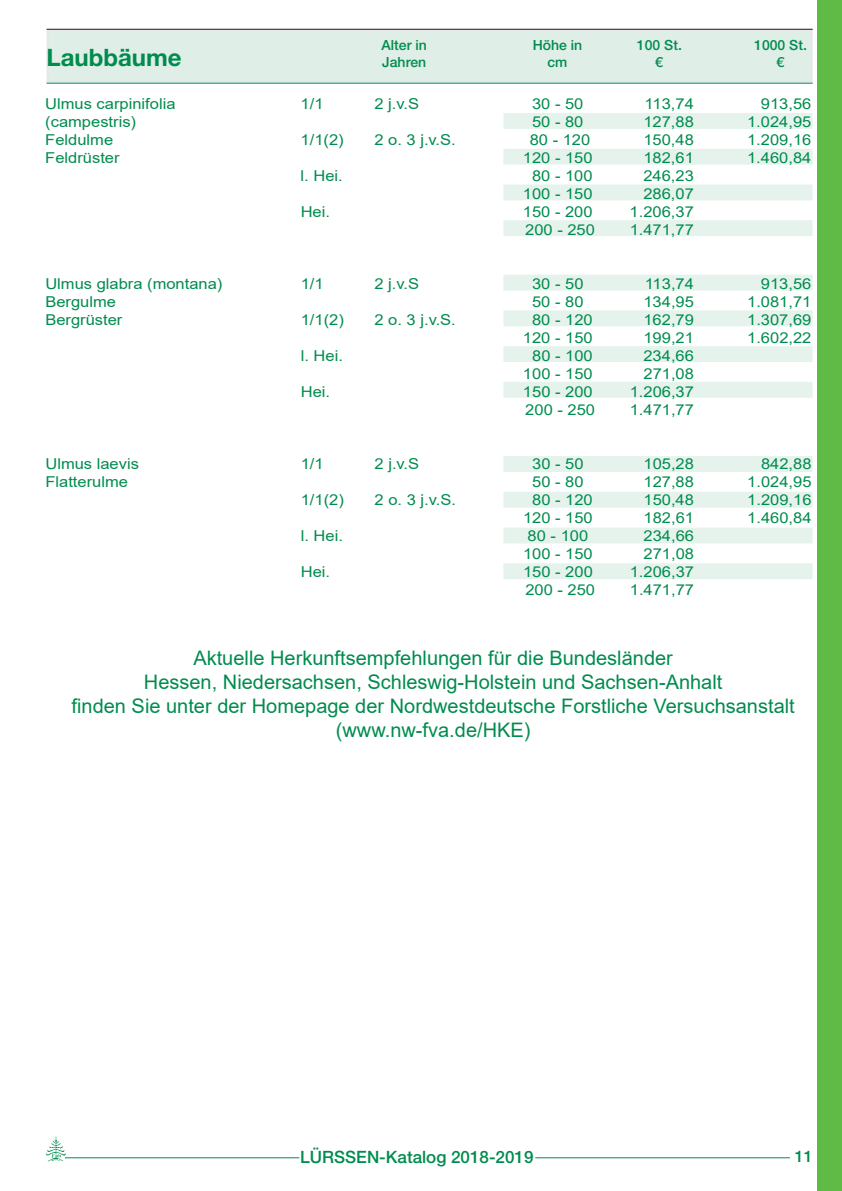
<style>
.page{position:relative;width:842px;height:1191px;background:#fff}
.page>*{position:absolute;margin:0;border:0;box-sizing:border-box;transform-origin:0 0}
.t1{font:700 24px "Helvetica Neue LT Std";color:#008c4e}
.t2{font:20px/24px "Arial";color:#008c4e;text-align:center}
.t3{font:500 17px "Helvetica Neue LT Std";color:#008c4e}
.t4{font:500 16px "Helvetica Neue LT Std";color:#008c4e}
.t5{font:15px "Arial";color:#008c4e;scale:1.1 1}
.t6{font:500 14px/16.8px "Helvetica Neue LT Std";color:#008c4e;text-align:center}
</style>
<div class="page">
<div style="left:47px;top:29px;width:765px;height:54px;background:#dfeee6;border:2px solid #e6e7e9"></div>
<hr style="left:47px;top:29px;width:765px;height:1px;background:#231f20">
<hr style="left:47px;top:83px;width:765px;height:1px;background:#008c4e">
<hr style="left:65px;top:1157px;width:234px;height:1px;background:#008c4e">
<hr style="left:535px;top:1157px;width:254px;height:1px;background:#008c4e">
<img style="left:46px;top:1136px;width:22px;height:26px">
<div style="left:503px;top:113px;width:309px;height:16px;background:#e6f3ed"></div>
<div style="left:503px;top:149px;width:309px;height:16px;background:#e6f3ed"></div>
<div style="left:503px;top:184px;width:309px;height:16px;background:#e6f3ed"></div>
<div style="left:503px;top:220px;width:309px;height:16px;background:#e6f3ed"></div>
<div style="left:503px;top:275px;width:309px;height:16px;background:#e6f3ed"></div>
<div style="left:503px;top:310px;width:309px;height:16px;background:#e6f3ed"></div>
<div style="left:503px;top:346px;width:309px;height:16px;background:#e6f3ed"></div>
<div style="left:503px;top:382px;width:309px;height:16px;background:#e6f3ed"></div>
<div style="left:503px;top:456px;width:309px;height:16px;background:#e6f3ed"></div>
<div style="left:503px;top:492px;width:309px;height:16px;background:#e6f3ed"></div>
<div style="left:503px;top:527px;width:309px;height:16px;background:#e6f3ed"></div>
<div style="left:503px;top:563px;width:309px;height:16px;background:#e6f3ed"></div>
<div style="left:816px;top:0;width:25px;height:1191px;background:#60bb46"></div>
<p class="t6" style="left:381px;top:37px;width:47px;text-align:left">Alter in<br>Jahren</p>
<p class="t6" style="left:532px;top:37px;width:51px">Höhe in cm</p>
<p class="t6" style="left:636px;top:37px;width:46px">100 St. €</p>
<p class="t6" style="left:754px;top:37px;width:54px">1000 St. €</p>
<h1 class="t1" style="left:46px;top:43px;width:137px">Laubbäume</h1>
<p class="t5" style="left:45px;top:93px;width:120px">Ulmus carpinifolia</p>
<p class="t5" style="left:300px;top:93px;width:22px">1/1</p>
<p class="t5" style="left:374px;top:93px;width:42px">2 j.v.S</p>
<p class="t5" style="left:532px;top:93px;width:48px">30 - 50</p>
<p class="t5" style="left:644px;top:93px;width:46px">113,74</p>
<p class="t5" style="left:760px;top:93px;width:47px">913,56</p>
<p class="t5" style="left:45px;top:111px;width:84px">(campestris)</p>
<p class="t5" style="left:532px;top:111px;width:48px">50 - 80</p>
<p class="t5" style="left:643px;top:111px;width:47px">127,88</p>
<p class="t5" style="left:746px;top:111px;width:60px">1.024,95</p>
<p class="t5" style="left:45px;top:129px;width:63px">Feldulme</p>
<p class="t5" style="left:300px;top:129px;width:41px">1/1(2)</p>
<p class="t5" style="left:374px;top:129px;width:75px">2 o. 3 j.v.S.</p>
<p class="t5" style="left:529px;top:129px;width:57px">80 - 120</p>
<p class="t5" style="left:643px;top:129px;width:47px">150,48</p>
<p class="t5" style="left:746px;top:129px;width:60px">1.209,16</p>
<p class="t5" style="left:45px;top:147px;width:69px">Feldrüster</p>
<p class="t5" style="left:522px;top:147px;width:65px">120 - 150</p>
<p class="t5" style="left:643px;top:147px;width:47px">182,61</p>
<p class="t5" style="left:746px;top:147px;width:60px">1.460,84</p>
<p class="t5" style="left:300px;top:165px;width:40px">l. Hei.</p>
<p class="t5" style="left:532px;top:165px;width:57px">80 - 100</p>
<p class="t5" style="left:643px;top:165px;width:47px">246,23</p>
<p class="t5" style="left:522px;top:183px;width:65px">100 - 150</p>
<p class="t5" style="left:643px;top:183px;width:47px">286,07</p>
<p class="t5" style="left:300px;top:201px;width:28px">Hei.</p>
<p class="t5" style="left:522px;top:201px;width:65px">150 - 200</p>
<p class="t5" style="left:629px;top:201px;width:60px">1.206,37</p>
<p class="t5" style="left:525px;top:219px;width:65px">200 - 250</p>
<p class="t5" style="left:629px;top:219px;width:60px">1.471,77</p>
<p class="t5" style="left:45px;top:273px;width:162px">Ulmus glabra (montana)</p>
<p class="t5" style="left:300px;top:273px;width:22px">1/1</p>
<p class="t5" style="left:374px;top:273px;width:42px">2 j.v.S</p>
<p class="t5" style="left:532px;top:273px;width:48px">30 - 50</p>
<p class="t5" style="left:644px;top:273px;width:46px">113,74</p>
<p class="t5" style="left:760px;top:273px;width:47px">913,56</p>
<p class="t5" style="left:45px;top:291px;width:66px">Bergulme</p>
<p class="t5" style="left:532px;top:291px;width:48px">50 - 80</p>
<p class="t5" style="left:643px;top:291px;width:47px">134,95</p>
<p class="t5" style="left:746px;top:291px;width:60px">1.081,71</p>
<p class="t5" style="left:45px;top:309px;width:72px">Bergrüster</p>
<p class="t5" style="left:300px;top:309px;width:41px">1/1(2)</p>
<p class="t5" style="left:374px;top:309px;width:75px">2 o. 3 j.v.S.</p>
<p class="t5" style="left:532px;top:309px;width:57px">80 - 120</p>
<p class="t5" style="left:643px;top:309px;width:47px">162,79</p>
<p class="t5" style="left:746px;top:309px;width:60px">1.307,69</p>
<p class="t5" style="left:522px;top:327px;width:65px">120 - 150</p>
<p class="t5" style="left:643px;top:327px;width:47px">199,21</p>
<p class="t5" style="left:747px;top:327px;width:60px">1.602,22</p>
<p class="t5" style="left:300px;top:345px;width:40px">l. Hei.</p>
<p class="t5" style="left:532px;top:345px;width:57px">80 - 100</p>
<p class="t5" style="left:643px;top:345px;width:47px">234,66</p>
<p class="t5" style="left:522px;top:363px;width:65px">100 - 150</p>
<p class="t5" style="left:643px;top:363px;width:47px">271,08</p>
<p class="t5" style="left:300px;top:381px;width:28px">Hei.</p>
<p class="t5" style="left:523px;top:381px;width:65px">150 - 200</p>
<p class="t5" style="left:629px;top:381px;width:60px">1.206,37</p>
<p class="t5" style="left:525px;top:399px;width:65px">200 - 250</p>
<p class="t5" style="left:629px;top:399px;width:60px">1.471,77</p>
<p class="t5" style="left:45px;top:453px;width:87px">Ulmus laevis</p>
<p class="t5" style="left:301px;top:453px;width:22px">1/1</p>
<p class="t5" style="left:374px;top:453px;width:42px">2 j.v.S</p>
<p class="t5" style="left:532px;top:453px;width:48px">30 - 50</p>
<p class="t5" style="left:643px;top:453px;width:47px">105,28</p>
<p class="t5" style="left:760px;top:453px;width:47px">842,88</p>
<p class="t5" style="left:45px;top:471px;width:77px">Flatterulme</p>
<p class="t5" style="left:532px;top:471px;width:48px">50 - 80</p>
<p class="t5" style="left:643px;top:471px;width:47px">127,88</p>
<p class="t5" style="left:747px;top:471px;width:60px">1.024,95</p>
<p class="t5" style="left:301px;top:489px;width:41px">1/1(2)</p>
<p class="t5" style="left:374px;top:489px;width:75px">2 o. 3 j.v.S.</p>
<p class="t5" style="left:532px;top:489px;width:57px">80 - 120</p>
<p class="t5" style="left:643px;top:489px;width:47px">150,48</p>
<p class="t5" style="left:747px;top:489px;width:60px">1.209,16</p>
<p class="t5" style="left:523px;top:507px;width:65px">120 - 150</p>
<p class="t5" style="left:643px;top:507px;width:47px">182,61</p>
<p class="t5" style="left:747px;top:507px;width:60px">1.460,84</p>
<p class="t5" style="left:301px;top:525px;width:40px">l. Hei.</p>
<p class="t5" style="left:527px;top:525px;width:57px">80 - 100</p>
<p class="t5" style="left:643px;top:525px;width:47px">234,66</p>
<p class="t5" style="left:523px;top:543px;width:65px">100 - 150</p>
<p class="t5" style="left:643px;top:543px;width:47px">271,08</p>
<p class="t5" style="left:301px;top:561px;width:28px">Hei.</p>
<p class="t5" style="left:523px;top:561px;width:65px">150 - 200</p>
<p class="t5" style="left:629px;top:561px;width:60px">1.206,37</p>
<p class="t5" style="left:525px;top:579px;width:65px">200 - 250</p>
<p class="t5" style="left:629px;top:579px;width:60px">1.471,77</p>
<h2 class="t2" style="left:71px;top:646px;width:724px">Aktuelle Herkunftsempfehlungen für die Bundesländer<br>Hessen, Niedersachsen, Schleswig-Holstein und Sachsen-Anhalt<br>finden Sie unter der Homepage der Nordwestdeutsche Forstliche Versuchsanstalt (www.nw-fva.de/HKE)</h2>
<p class="t3" style="left:300px;top:1146px;width:235px">LÜRSSEN-Katalog 2018-2019</p>
<p class="t4" style="left:794px;top:1146px;width:19px">11</p>
</div>
